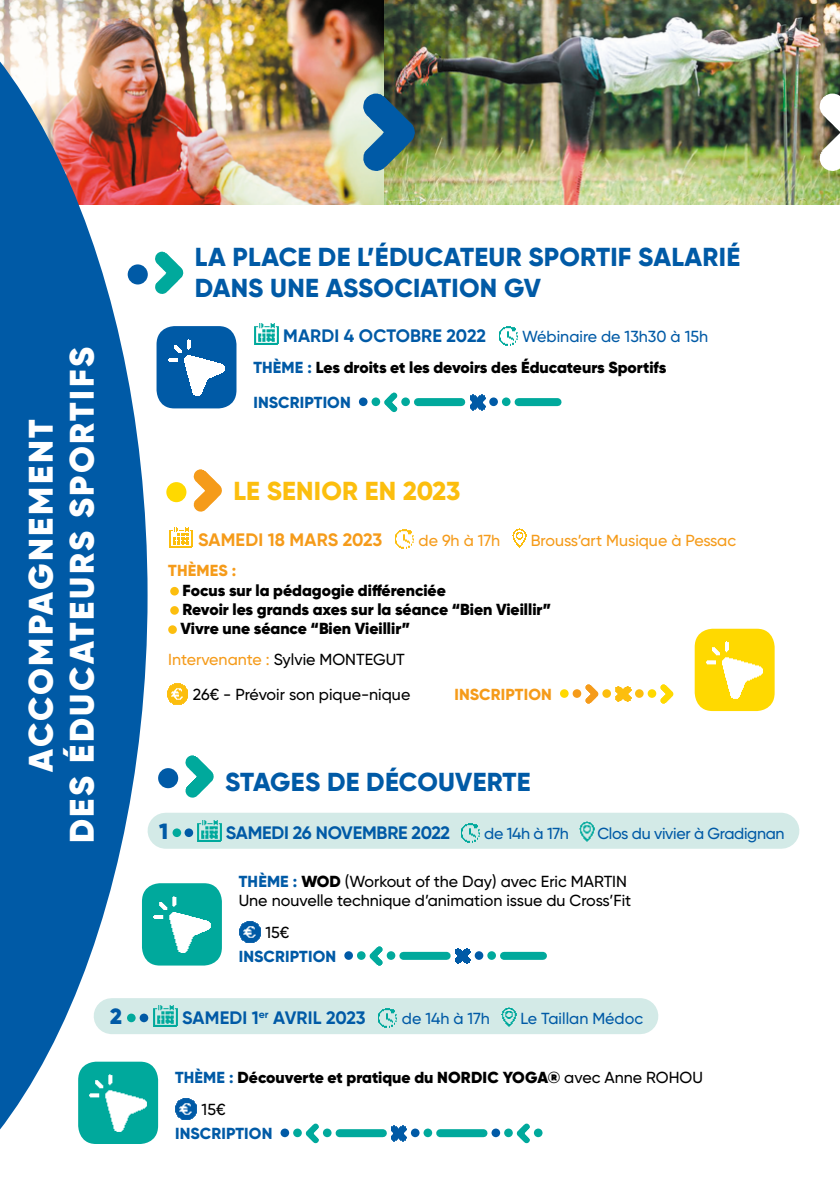
<style>
.page{position:relative;width:840px;height:1191px;background:#fff}
.page>*{position:absolute;margin:0;border:0;box-sizing:border-box;transform-origin:0 0}
.t1{font:900 34px/40.8px "Gilroy";letter-spacing:.075em;color:#fff;text-align:center}
.t2{font:800 26px/31.2px "Gilroy";letter-spacing:.01em;color:#005aa6}
.t3{font:800 26px "Gilroy";letter-spacing:.01em;color:#fcbe0e}
.t4{font:900 22px "Gilroy";color:#005aa6}
.t5{font:700 18px "Gilroy";letter-spacing:.01em;color:#005aa6}
.t6{font:700 18px "Gilroy";letter-spacing:-.01em;color:#005aa6}
.t7{font:700 18px "Gilroy";letter-spacing:.005em;color:#f59b1a}
.t8{font:900 16px/19.2px "Gilroy";color:#000}
.t9{font:500 16px/19.2px "Gilroy";color:#000}
.t10{font:500 16px "Gilroy";letter-spacing:-.02em;color:#005aa6}
.t11{font:800 16px "Gilroy";letter-spacing:.01em;color:#005aa6}
.t12{font:500 16px "Gilroy";color:#f59b1a}
.t13{font:800 16px "Gilroy";letter-spacing:.01em;color:#f59b1a}
.t14{font:500 16px "Gilroy";color:#005aa6}
.s1{font-weight:500;color:#005aa6}
.s2{font-weight:800;color:#005aa6}
.s3{color:#f59b1a}
.s4{font-weight:900}
.s5{font-weight:500}
</style>
<div class="page">
<div style="left:165px;top:812px;width:616px;height:36px;background:#d3eae7"></div>
<div style="left:112px;top:998px;width:528px;height:36px;background:#d3eae7"></div>
<img style="left:147px;top:0;width:692px;height:204px">
<img style="left:254px;top:324px;width:25px;height:20px">
<img style="left:499px;top:326px;width:19px;height:20px">
<div style="left:359px;top:397px;width:8px;height:9px;background:#005aa6;border-radius:50%"></div>
<div style="left:371px;top:397px;width:9px;height:9px;background:#00a99c;border-radius:50%"></div>
<img style="left:384px;top:392px;width:13px;height:20px">
<div style="left:401px;top:397px;width:8px;height:9px;background:#00a99c;border-radius:50%"></div>
<div style="left:417px;top:398px;width:44px;height:8px;background:#00a99c"></div>
<img style="left:470px;top:394px;width:15px;height:17px">
<div style="left:489px;top:397px;width:8px;height:9px;background:#005aa6;border-radius:50%"></div>
<svg style="left:501px;top:397px;width:9px;height:9px"></svg>
<div style="left:518px;top:398px;width:39px;height:8px;background:#00a99c"></div>
<img style="left:169px;top:527px;width:24px;height:21px">
<img style="left:395px;top:529px;width:19px;height:20px">
<img style="left:512px;top:528px;width:14px;height:20px">
<div style="left:170px;top:587px;width:9px;height:8px;background:#fcbe0e;border-radius:50%"></div>
<div style="left:170px;top:606px;width:9px;height:9px;background:#fcbe0e;border-radius:50%"></div>
<div style="left:168px;top:625px;width:9px;height:9px;background:#fcbe0e;border-radius:50%"></div>
<img style="left:167px;top:683px;width:21px;height:22px">
<svg style="left:559px;top:689px;width:9px;height:9px"></svg>
<svg style="left:572px;top:689px;width:9px;height:9px"></svg>
<img style="left:585px;top:684px;width:13px;height:20px">
<div style="left:602px;top:689px;width:8px;height:9px;background:#fcbe0e;border-radius:50%"></div>
<img style="left:615px;top:686px;width:15px;height:16px">
<svg style="left:634px;top:689px;width:9px;height:9px"></svg>
<svg style="left:647px;top:689px;width:9px;height:9px"></svg>
<img style="left:660px;top:684px;width:13px;height:20px">
<div style="left:172px;top:828px;width:9px;height:9px;background:#00a99c;border-radius:50%"></div>
<div style="left:184px;top:828px;width:9px;height:9px;background:#005aa6;border-radius:50%"></div>
<img style="left:197px;top:820px;width:25px;height:21px">
<img style="left:461px;top:823px;width:19px;height:20px">
<img style="left:579px;top:822px;width:14px;height:19px">
<img style="left:239px;top:921px;width:22px;height:22px">
<div style="left:344px;top:951px;width:9px;height:9px;background:#005aa6;border-radius:50%"></div>
<div style="left:357px;top:951px;width:8px;height:9px;background:#00a99c;border-radius:50%"></div>
<img style="left:369px;top:946px;width:13px;height:20px">
<svg style="left:386px;top:951px;width:9px;height:9px"></svg>
<div style="left:403px;top:952px;width:43px;height:8px;background:#00a99c"></div>
<img style="left:455px;top:948px;width:15px;height:16px">
<svg style="left:474px;top:951px;width:9px;height:9px"></svg>
<div style="left:487px;top:951px;width:8px;height:9px;background:#00a99c;border-radius:50%"></div>
<div style="left:503px;top:952px;width:39px;height:8px;background:#00a99c"></div>
<img style="left:153px;top:1005px;width:25px;height:21px">
<img style="left:378px;top:1008px;width:19px;height:20px">
<img style="left:501px;top:1007px;width:15px;height:19px">
<img style="left:175px;top:1098px;width:22px;height:22px">
<div style="left:280px;top:1128px;width:9px;height:9px;background:#005aa6;border-radius:50%"></div>
<div style="left:293px;top:1128px;width:8px;height:9px;background:#00a99c;border-radius:50%"></div>
<img style="left:305px;top:1123px;width:14px;height:20px">
<div style="left:323px;top:1128px;width:8px;height:9px;background:#00a99c;border-radius:50%"></div>
<div style="left:339px;top:1129px;width:43px;height:8px;background:#00a99c"></div>
<img style="left:391px;top:1125px;width:15px;height:17px">
<svg style="left:410px;top:1128px;width:9px;height:9px"></svg>
<div style="left:423px;top:1128px;width:9px;height:9px;background:#00a99c;border-radius:50%"></div>
<div style="left:440px;top:1129px;width:43px;height:8px;background:#00a99c"></div>
<div style="left:491px;top:1128px;width:9px;height:9px;background:#005aa6;border-radius:50%"></div>
<div style="left:504px;top:1128px;width:8px;height:9px;background:#00a99c;border-radius:50%"></div>
<img style="left:516px;top:1123px;width:13px;height:20px">
<svg style="left:533px;top:1128px;width:9px;height:9px"></svg>
<img style="left:362px;top:94px;width:53px;height:77px">
<img style="left:818px;top:94px;width:21px;height:77px">
<svg style="left:0;top:0;width:147px;height:1144px;fill:#005aa6"></svg>
<div style="left:166px;top:482px;width:20px;height:20px;background:#ffd900;border-radius:50%"></div>
<img style="left:193px;top:469px;width:29px;height:42px">
<div style="left:128px;top:264px;width:20px;height:20px;background:#005aa6;border-radius:50%"></div>
<img style="left:155px;top:252px;width:28px;height:42px">
<div style="left:158px;top:768px;width:20px;height:20px;background:#005aa6;border-radius:50%"></div>
<img style="left:185px;top:755px;width:29px;height:42px">
<div style="left:694px;top:628px;width:80px;height:83px;background:#ffd900;border-radius:18px"></div>
<img style="left:706px;top:641px;width:57px;height:58px">
<div style="left:156px;top:326px;width:80px;height:82px;background:#005aa6;border-radius:18px"></div>
<img style="left:168px;top:339px;width:57px;height:57px">
<div style="left:142px;top:883px;width:80px;height:82px;background:#00a99c;border-radius:18px"></div>
<img style="left:153px;top:896px;width:58px;height:57px">
<div style="left:78px;top:1061px;width:80px;height:83px;background:#00a99c;border-radius:18px"></div>
<img style="left:89px;top:1074px;width:58px;height:58px">
<h1 class="t1" style="left:20px;top:843px;width:497px;rotate:-90deg">ACCOMPAGNEMENT<br>DES ÉDUCATEURS SPORTIFS</h1>
<h2 class="t2" style="left:195px;top:241px;width:546px">LA PLACE DE L’ÉDUCATEUR SPORTIF SALARIÉ<br>DANS UNE ASSOCIATION GV</h2>
<p class="t5" style="left:283px;top:325px;width:204px">MARDI 4 OCTOBRE 2022</p>
<p class="t8" style="left:253px;top:321px;width:456px;line-height:30.6px;text-indent:269px"><span class="s1">Wébinaire de 13h30 à 15h<br></span><span class="s2">THÈME :</span> Les droits et les devoirs des Éducateurs Sportifs</p>
<p class="t11" style="left:253px;top:392px;width:99px">INSCRIPTION</p>
<h2 class="t3" style="left:233px;top:475px;width:228px">LE SENIOR EN 2023</h2>
<p class="t7" style="left:198px;top:528px;width:186px">SAMEDI 18 MARS 2023</p>
<p class="t12" style="left:418px;top:530px;width:83px">de 9h à 17h</p>
<p class="t12" style="left:530px;top:530px;width:207px">Brouss’art Musique à Pessac</p>
<p class="t13" style="left:168px;top:560px;width:69px">THÈMES :</p>
<p class="t8" style="left:180px;top:580px;width:372px">Focus sur la pédagogie différenciée<br>Revoir les grands axes sur la séance “Bien Vieillir”<br>Vivre une séance “Bien Vieillir”</p>
<p class="t9" style="left:168px;top:649px;width:238px"><span class="s3">Intervenante :</span> Sylvie MONTEGUT</p>
<p class="t9" style="left:193px;top:684px;width:219px">26€ - Prévoir son pique-nique</p>
<p class="t13" style="left:454px;top:684px;width:99px">INSCRIPTION</p>
<h2 class="t2" style="left:225px;top:766px;width:307px">STAGES DE DÉCOUVERTE</h2>
<h3 class="t4" style="left:159px;top:817px;width:11px">1</h3>
<p class="t6" style="left:225px;top:821px;width:226px">SAMEDI 26 NOVEMBRE 2022</p>
<p class="t10" style="left:484px;top:823px;width:86px">de 14h à 17h</p>
<p class="t10" style="left:597px;top:823px;width:189px">Clos du vivier à Gradignan</p>
<p class="t9" style="left:238px;top:871px;width:394px"><span class="s2">THÈME :</span> <span class="s4">WOD</span> (Workout of the Day) avec Eric MARTIN<br>Une nouvelle technique d’animation issue du Cross’Fit</p>
<p class="t9" style="left:265px;top:922px;width:25px">15€</p>
<p class="t11" style="left:239px;top:946px;width:99px">INSCRIPTION</p>
<h3 class="t4" style="left:110px;top:1002px;width:13px">2</h3>
<p class="t5" style="left:182px;top:1006px;width:185px">SAMEDI 1<sup>er</sup> AVRIL 2023</p>
<p class="t10" style="left:401px;top:1008px;width:89px">de 14h à 17h</p>
<p class="t14" style="left:520px;top:1008px;width:124px">Le Taillan Médoc</p>
<p class="t8" style="left:201px;top:1061px;width:502px;line-height:32px;text-indent:-27px"><span class="s2">THÈME :</span> Découverte et pratique du NORDIC YOGA® <span class="s5">avec Anne ROHOU<br>15€</span></p>
<p class="t11" style="left:175px;top:1123px;width:99px">INSCRIPTION</p>
</div>
